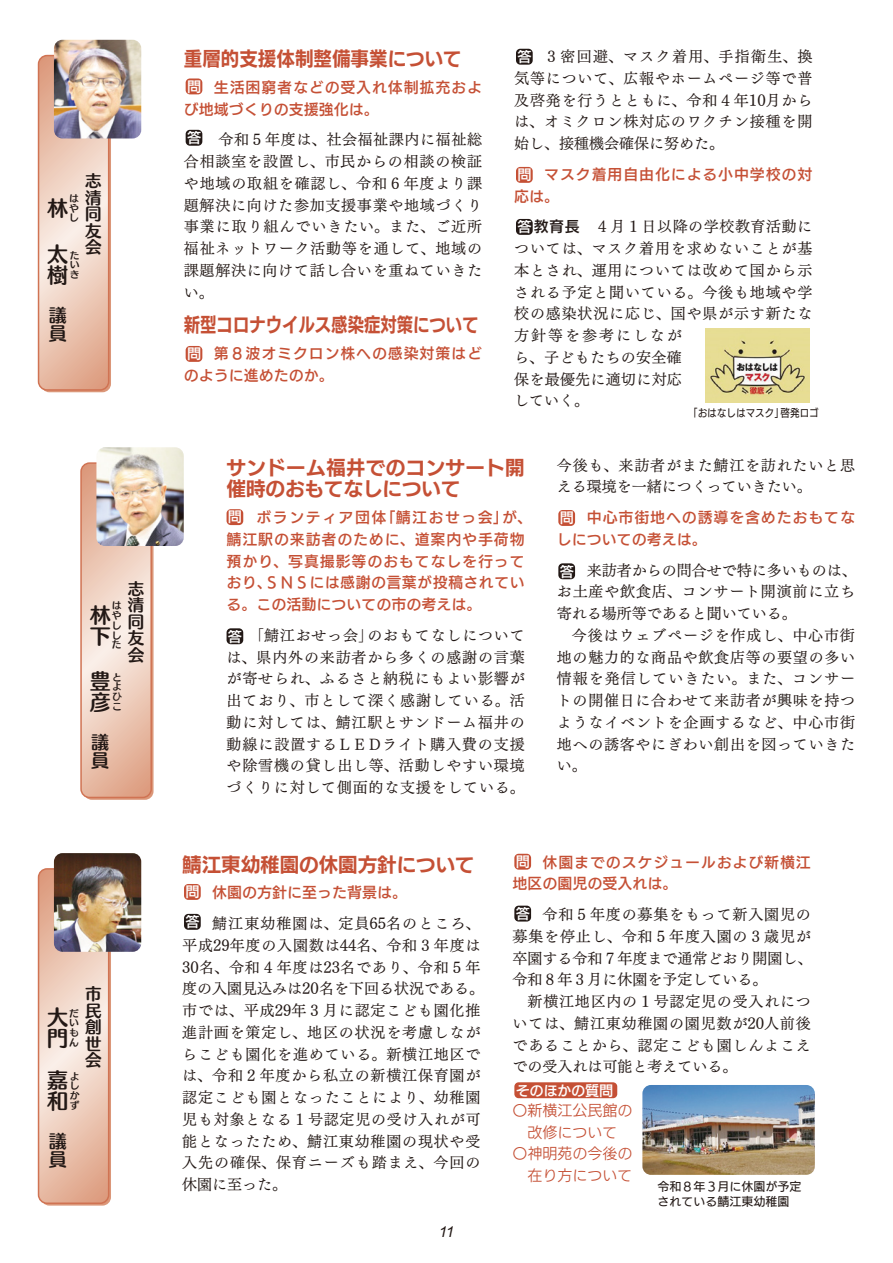
<style>
.page{position:relative;width:893px;height:1263px;background:#fff}
.page>*{position:absolute;margin:0;border:0;box-sizing:border-box;transform-origin:0 0}
.t1{font:21px/21px "Humming Std B";color:#221815}
.t2{font:19.5px/21.8px "UD Kakugo Large Pr 6 N B";letter-spacing:.02em;color:#c55035}
.t3{font:19.5px "UD Kakugo Large Pr 6 N B";color:#c55035;scale:.84 1}
.t4{font:19.5px "UD Kakugo Large Pr 6 N B";color:#c55035}
.t5{font:19.5px "UD Kakugo Large Pr 6 N B";color:#c55035;scale:.95 1}
.t6{font:18px/18px "Humming Std B";color:#221815}
.t7{font:16.5px/16.5px "Humming Std B";color:#221815;text-align:justify}
.t8{font:15px/21.8px "UD Mincho Pr 6 N M";letter-spacing:.055em;color:#221815}
.t9{font:15px/21.8px "UD Kakugo Small Pr 6 N DB";letter-spacing:.055em;color:#c55035}
.t10{font:15px/21.8px "UD Kakugo Small Pr 6 N R";color:#c55035}
.t11{font:15px "UD Kakugo Small Pr 6 N DB";color:#c55035}
.t12{font:italic 15px "Arial";color:#221815}
.t13{font:14.25px "UD Kakugo Small Pr 6 N DB";letter-spacing:-.025em;color:#fff}
.t14{font:12px/15px "UD Kakugo Small Pr 6 N M";color:#221815}
.t15{font:11.1px "UD Kakugo Small Pr 6 N M";color:#221815;scale:.87 1}
.t16{font:9.75px/9.8px "Humming Std B";color:#221815;text-align:justify}
.s1{font-family:"UD Kakugo Small Pr 6 N DB"}
</style>
<div class="page">
<div style="left:514px;top:854px;width:17px;height:16px;background:#c55035;border-radius:4px"></div>
<div style="left:514px;top:906px;width:17px;height:15px;background:#221815;border-radius:4px"></div>
<div style="left:558px;top:510px;width:17px;height:16px;background:#c55035;border-radius:4px"></div>
<div style="left:558px;top:563px;width:17px;height:16px;background:#221815;border-radius:4px"></div>
<div style="left:227px;top:509px;width:16px;height:16px;background:#c55035;border-radius:4px"></div>
<div style="left:184px;top:884px;width:17px;height:16px;background:#c55035;border-radius:4px"></div>
<div style="left:227px;top:628px;width:16px;height:16px;background:#221815;border-radius:4px"></div>
<div style="left:184px;top:914px;width:17px;height:16px;background:#221815;border-radius:4px"></div>
<div style="left:41px;top:58px;width:70px;height:334px;background:#d68768;border-radius:9px"></div>
<svg style="left:39px;top:56px;width:70px;height:334px;background:#eecebe"></svg>
<div style="left:38px;top:55px;width:71px;height:336px;border:2px solid #d07353;border-radius:9px"></div>
<img style="left:54px;top:40px;width:87px;height:98px">
<div style="left:41px;top:871px;width:70px;height:334px;background:#d68768;border-radius:9px"></div>
<svg style="left:39px;top:869px;width:70px;height:334px;background:#eecebe"></svg>
<div style="left:38px;top:868px;width:71px;height:336px;border:2px solid #d07353;border-radius:9px"></div>
<img style="left:54px;top:853px;width:87px;height:99px">
<div style="left:516px;top:167px;width:17px;height:16px;background:#c55035;border-radius:4px"></div>
<div style="left:516px;top:49px;width:17px;height:16px;background:#221815;border-radius:4px"></div>
<div style="left:516px;top:219px;width:17px;height:16px;background:#221815;border-radius:4px"></div>
<div style="left:186px;top:78px;width:16px;height:16px;background:#c55035;border-radius:4px"></div>
<div style="left:186px;top:346px;width:16px;height:16px;background:#c55035;border-radius:4px"></div>
<div style="left:186px;top:130px;width:16px;height:16px;background:#221815;border-radius:4px"></div>
<div style="left:83px;top:465px;width:71px;height:335px;background:#db9779;border-radius:9px"></div>
<svg style="left:83px;top:465px;width:66px;height:330px;background:#eecebe"></svg>
<div style="left:80px;top:462px;width:72px;height:336px;border:2px solid #d07353;border-radius:9px"></div>
<img style="left:96px;top:447px;width:88px;height:99px">
<div style="left:514px;top:1082px;width:103px;height:16px;background:#c55035;border-radius:4px"></div>
<img style="left:705px;top:328px;width:104px;height:74px">
<img style="left:642px;top:1085px;width:173px;height:90px">
<p class="t7" style="left:85px;top:172px;width:18px">志清同友会</p>
<h1 class="t1" style="left:47px;top:197px;width:22px">林</h1>
<p class="t16" style="left:69px;top:193px;width:11px">はやし</p>
<h1 class="t1" style="left:47px;top:243px;width:22px">太樹</h1>
<p class="t16" style="left:70px;top:250px;width:11px">たいき</p>
<p class="t6" style="left:49px;top:306px;width:19px">議員</p>
<p class="t7" style="left:128px;top:580px;width:18px">志清同友会</p>
<h1 class="t1" style="left:90px;top:604px;width:22px">林下</h1>
<p class="t16" style="left:112px;top:601px;width:11px">はやしした</p>
<h1 class="t1" style="left:90px;top:670px;width:22px">豊彦</h1>
<p class="t16" style="left:112px;top:672px;width:11px">とよひこ</p>
<p class="t6" style="left:91px;top:733px;width:19px">議員</p>
<p class="t7" style="left:85px;top:985px;width:18px">市民創世会</p>
<h1 class="t1" style="left:47px;top:1006px;width:22px">大門</h1>
<p class="t16" style="left:69px;top:1008px;width:11px">だいもん</p>
<h1 class="t1" style="left:47px;top:1069px;width:22px">嘉和</h1>
<p class="t16" style="left:70px;top:1071px;width:11px">よしかず</p>
<p class="t6" style="left:49px;top:1132px;width:19px">議員</p>
<h2 class="t5" style="left:184px;top:48px;width:294px">重層的支援体制整備事業について</h2>
<p class="t9" style="left:184px;top:77px;width:300px">　　生活困窮者などの受入れ体制拡充および地域づくりの支援強化は。</p>
<p class="t8" style="left:184px;top:128px;width:300px;text-align:justify;text-indent:34px">令和５年度は、社会福祉課内に福祉総合相談室を設置し、市民からの相談の検証や地域の取組を確認し、令和６年度より課題解決に向けた参加支援事業や地域づくり事業に取り組んでいきたい。また、ご近所福祉ネットワーク活動等を通して、地域の課題解決に向けて話し合いを重ねていきたい。</p>
<h2 class="t3" style="left:184px;top:314px;width:352px">新型コロナウイルス感染症対策について</h2>
<p class="t9" style="left:184px;top:343px;width:300px">　　第８波オミクロン株への感染対策はどのように進めたのか。</p>
<p class="t13" style="left:187px;top:78px;width:16px">問</p>
<p class="t13" style="left:187px;top:130px;width:16px">答</p>
<p class="t13" style="left:187px;top:346px;width:16px">問</p>
<p class="t8" style="left:514px;top:45px;width:300px;text-align:justify;text-indent:30px">３密回避、マスク着用、手指衛生、換気等について、広報やホームページ等で普及啓発を行うとともに、令和４年10月からは、オミクロン株対応のワクチン接種を開始し、接種機会確保に努めた。</p>
<p class="t9" style="left:514px;top:164px;width:300px">　　マスク着用自由化による小中学校の対応は。</p>
<p class="t8" style="left:514px;top:215px;width:300px">　 <span class="s1">教育長</span> ４月１日以降の学校教育活動については、マスク着用を求めないことが基本とされ、運用については改めて国から示される予定と聞いている。今後も地域や学校の感染状況に応じ、国や県が示す新たな方針等を参考にしなが<br>ら、子どもたちの安全確<br>保を最優先に適切に対応<br>していく。</p>
<p class="t13" style="left:517px;top:49px;width:16px">答</p>
<p class="t13" style="left:517px;top:167px;width:16px">問</p>
<p class="t13" style="left:517px;top:219px;width:16px">答</p>
<p class="t15" style="left:688px;top:407px;width:152px">「おはなしはマスク」啓発ロゴ</p>
<h2 class="t2" style="left:227px;top:457px;width:300px">サンドーム福井でのコンサート開催時のおもてなしについて</h2>
<p class="t9" style="left:227px;top:507px;width:307px">　　ボランティア団体「鯖江おせっ会」が、鯖江駅の来訪者のために、道案内や手荷物預かり、写真撮影等のおもてなしを行っており、ＳＮＳには感謝の言葉が投稿されている。この活動についての市の考えは。</p>
<p class="t8" style="left:227px;top:623px;width:300px;text-align:justify;text-indent:22px">「鯖江おせっ会」のおもてなしについては、県内外の来訪者から多くの感謝の言葉が寄せられ、ふるさと納税にもよい影響が出ており、市として深く感謝している。活動に対しては、鯖江駅とサンドーム福井の動線に設置するＬＥＤライト購入費の支援や除雪機の貸し出し等、活動しやすい環境づくりに対して側面的な支援をしている。</p>
<p class="t13" style="left:228px;top:509px;width:16px">問</p>
<p class="t13" style="left:228px;top:628px;width:16px">答</p>
<p class="t8" style="left:557px;top:453px;width:300px">今後も、来訪者がまた鯖江を訪れたいと思える環境を一緒につくっていきたい。</p>
<p class="t9" style="left:557px;top:507px;width:300px">　　中心市街地への誘導を含めたおもてなしについての考えは。</p>
<p class="t8" style="left:557px;top:558px;width:301px;text-indent:30px">来訪者からの問合せで特に多いものは、お土産や飲食店、コンサート開演前に立ち寄れる場所等であると聞いている。<br>　今後はウェブページを作成し、中心市街地の魅力的な商品や飲食店等の要望の多い情報を発信していきたい。また、コンサートの開催日に合わせて来訪者が興味を持つようなイベントを企画するなど、中心市街地への誘客やにぎわい創出を図っていきたい。</p>
<p class="t13" style="left:560px;top:510px;width:16px">問</p>
<p class="t13" style="left:560px;top:563px;width:16px">答</p>
<h2 class="t4" style="left:182px;top:853px;width:294px">鯖江東幼稚園の休園方針について</h2>
<p class="t11" style="left:182px;top:884px;width:226px">　　休園の方針に至った背景は。</p>
<p class="t8" style="left:182px;top:912px;width:303px;text-indent:15px">　鯖江東幼稚園は、定員65名のところ、平成29年度の入園数は44名、令和３年度は<br>30名、令和４年度は23名であり、令和５年度の入園見込みは20名を下回る状況である。市では、平成29年３月に認定こども園化推進計画を策定し、地区の状況を考慮しながらこども園化を進めている。新横江地区では、令和２年度から私立の新横江保育園が認定こども園となったことにより、幼稚園児も対象となる１号認定児の受け入れが可能となったため、鯖江東幼稚園の現状や受入先の確保、保育ニーズも踏まえ、今回の休園に至った。</p>
<p class="t13" style="left:185px;top:884px;width:16px">問</p>
<p class="t13" style="left:185px;top:914px;width:16px">答</p>
<p class="t12" style="left:439px;top:1222px;width:17px">11</p>
<p class="t9" style="left:513px;top:851px;width:300px">　　休園までのスケジュールおよび新横江地区の園児の受入れは。</p>
<p class="t8" style="left:513px;top:903px;width:301px;text-indent:30px">令和５年度の募集をもって新入園児の募集を停止し、令和５年度入園の３歳児が卒園する令和７年度まで通常どおり開園し、令和８年３月に休園を予定している。<br>　新横江地区内の１号認定児の受入れについては、鯖江東幼稚園の園児数が20人前後であることから、認定こども園しんよこえでの受入れは可能と考えている。</p>
<p class="t10" style="left:513px;top:1100px;width:121px">〇新横江公民館の　改修について〇神明苑の今後の　在り方について</p>
<p class="t13" style="left:516px;top:854px;width:16px">問</p>
<p class="t13" style="left:516px;top:905px;width:16px">答</p>
<p class="t13" style="left:516px;top:1082px;width:99px">そのほかの質問</p>
<p class="t14" style="left:657px;top:1180px;width:145px">令和８年３月に休園が予定されている鯖江東幼稚園</p>
</div>
